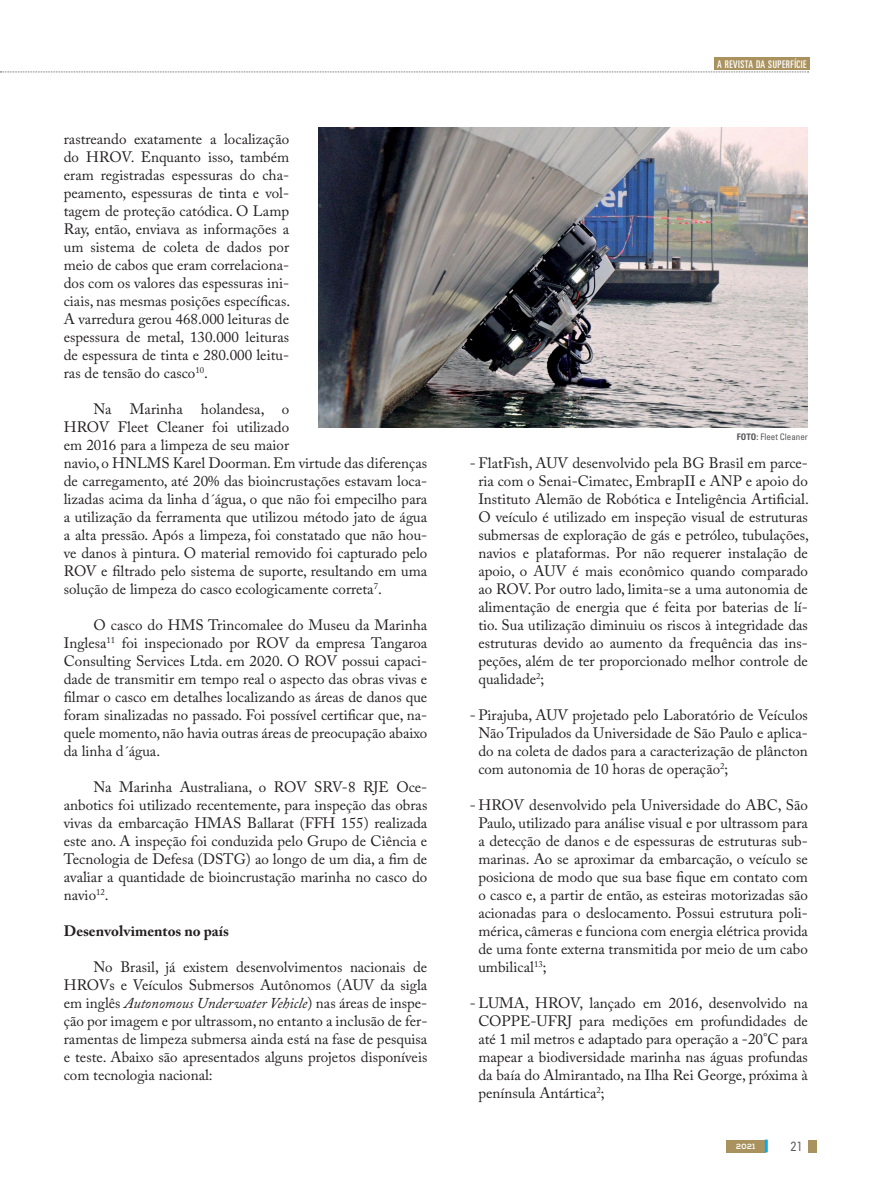
<style>
.page{position:relative;width:893px;height:1191px;background:#fff}
.page>*{position:absolute;margin:0;border:0;box-sizing:border-box;transform-origin:0 0}
.t1{font:15px/18px "Adobe Caslon Pro";color:#231f20;text-align:justify}
.t2{font:700 15px "Adobe Caslon Pro";color:#231f20}
.t3{font:condensed 13.5px "Harmonia Sans Pro Cyr";color:#57585a}
.t4{font:ultra-condensed 10.5px "Univers";letter-spacing:.05em;color:#fff}
.t5{font:condensed 9px "Univers";color:#57585a}
.t6{font:700 7.5px "Nexa";color:#fff}
.s1{font-style:italic}
.s2{font-weight:700}
</style>
<div class="page">
<div style="left:714px;top:57px;width:96px;height:13px;background:#a9925e"></div>
<svg style="left:0;top:72px;width:808px;height:1px"></svg>
<div style="left:726px;top:1139px;width:39px;height:13px;background:#a9925e"></div>
<div style="left:808px;top:1139px;width:8px;height:13px;background:#a9925e"></div>
<svg style="left:765px;top:1139px;width:3px;height:13px"></svg>
<img style="left:318px;top:128px;width:490px;height:299px">
<p class="t1" style="left:64px;top:130px;width:228px">rastreando exatamente a localização do HROV. Enquanto isso, também eram registradas espessuras do cha&shy;peamento, espessuras de tinta e vol&shy;tagem de proteção catódica. O Lamp Ray, então, enviava as informações a um sistema de coleta de dados por meio de cabos que eram correlaciona&shy;dos com os valores das espessuras ini&shy;ciais, nas mesmas posições específicas.<br>A varredura gerou 468.000 leituras de espessura de metal, 130.000 leituras de espessura de tinta e 280.000 leitu&shy;ras de tensão do casco<sup>10</sup>.</p>
<p class="t1" style="left:64px;top:400px;width:365px;text-align:left;text-indent:30px">Na Marinha holandesa, o<br>HROV Fleet Cleaner foi utilizado<br>em 2016 para a limpeza de seu maior<br>navio, o HNLMS Karel Doorman. Em virtude das diferenças de carregamento, até 20% das bioincrustações estavam loca&shy;lizadas acima da linha d´água, o que não foi empecilho para a utilização da ferramenta que utilizou método jato de água a alta pressão. Após a limpeza, foi constatado que não hou&shy;ve danos à pintura. O material removido foi capturado pelo ROV e filtrado pelo sistema de suporte, resultando em uma solução de limpeza do casco ecologicamente correta<sup>7</sup>.</p>
<p class="t1" style="left:64px;top:616px;width:365px;text-indent:30px">O casco do HMS Trincomalee do Museu da Marinha Inglesa<sup>11</sup> foi inspecionado por ROV da empresa Tangaroa Consulting Services Ltda. em 2020. O ROV possui capaci&shy;dade de transmitir em tempo real o aspecto das obras vivas e filmar o casco em detalhes localizando as áreas de danos que foram sinalizadas no passado. Foi possível certificar que, na&shy;quele momento, não havia outras áreas de preocupação abaixo da linha d´água.</p>
<p class="t1" style="left:64px;top:778px;width:365px;text-indent:30px">Na Marinha Australiana, o ROV SRV-8 RJE Oce&shy;anbotics foi utilizado recentemente, para inspeção das obras vivas da embarcação HMAS Ballarat (FFH 155) realizada este ano. A inspeção foi conduzida pelo Grupo de Ciência e Tecnologia de Defesa (DSTG) ao longo de um dia, a fim de avaliar a quantidade de bioincrustação marinha no casco do navio<sup>12</sup>.</p>
<p class="t2" style="left:64px;top:922px;width:167px">Desenvolvimentos no país</p>
<p class="t1" style="left:64px;top:958px;width:365px;text-indent:30px">No Brasil, já existem desenvolvimentos nacionais de HROVs e Veículos Submersos Autônomos (AUV da sigla em inglês <span class="s1">Autonomous Underwater Vehicle</span>) nas áreas de inspe&shy;ção por imagem e por ultrassom, no entanto a inclusão de fer&shy;ramentas de limpeza submersa ainda está na fase de pesquisa e teste. Abaixo são apresentados alguns projetos disponíveis com tecnologia nacional:</p>
<p class="t4" style="left:717px;top:58px;width:91px">A REVISTA DA SUPERFÍCIE</p>
<p class="t5" style="left:737px;top:431px;width:72px"><span class="s2">FOTO:</span> Fleet Cleaner</p>
<p class="t1" style="left:478px;top:454px;width:332px;text-indent:-9px">- FlatFish, AUV desenvolvido pela BG Brasil em parce&shy;ria com o Senai-Cimatec, EmbrapII e ANP e apoio do Instituto Alemão de Robótica e Inteligência Artificial.<br>O veículo é utilizado em inspeção visual de estruturas submersas de exploração de gás e petróleo, tubulações, navios e plataformas. Por não requerer instalação de apoio, o AUV é mais econômico quando comparado ao ROV. Por outro lado, limita-se a uma autonomia de alimentação de energia que é feita por baterias de lí&shy;tio. Sua utilização diminuiu os riscos à integridade das estruturas devido ao aumento da frequência das ins&shy;peções, além de ter proporcionado melhor controle de qualidade<sup>2</sup>;</p>
<p class="t1" style="left:478px;top:706px;width:331px;text-indent:-9px">- Pirajuba, AUV projetado pelo Laboratório de Veículos Não Tripulados da Universidade de São Paulo e aplica&shy;do na coleta de dados para a caracterização de plâncton com autonomia de 10 horas de operação<sup>2</sup>;</p>
<p class="t1" style="left:478px;top:796px;width:331px;text-indent:-9px">- HROV desenvolvido pela Universidade do ABC, São Paulo, utilizado para análise visual e por ultrassom para a detecção de danos e de espessuras de estruturas sub&shy;marinas. Ao se aproximar da embarcação, o veículo se posiciona de modo que sua base fique em contato com o casco e, a partir de então, as esteiras motorizadas são acionadas para o deslocamento. Possui estrutura poli&shy;mérica, câmeras e funciona com energia elétrica provida de uma fonte externa transmitida por meio de um cabo umbilical<sup>13</sup>;</p>
<p class="t1" style="left:478px;top:994px;width:331px;text-indent:-9px">- LUMA, HROV, lançado em 2016, desenvolvido na COPPE-UFRJ para medições em profundidades de até 1 mil metros e adaptado para operação a -20°C para mapear a biodiversidade marinha nas águas profundas da baía do Almirantado, na Ilha Rei George, próxima à península Antártica<sup>2</sup>;</p>
<p class="t6" style="left:736px;top:1141px;width:21px">2021</p>
<p class="t3" style="left:790px;top:1138px;width:15px">21</p>
</div>
